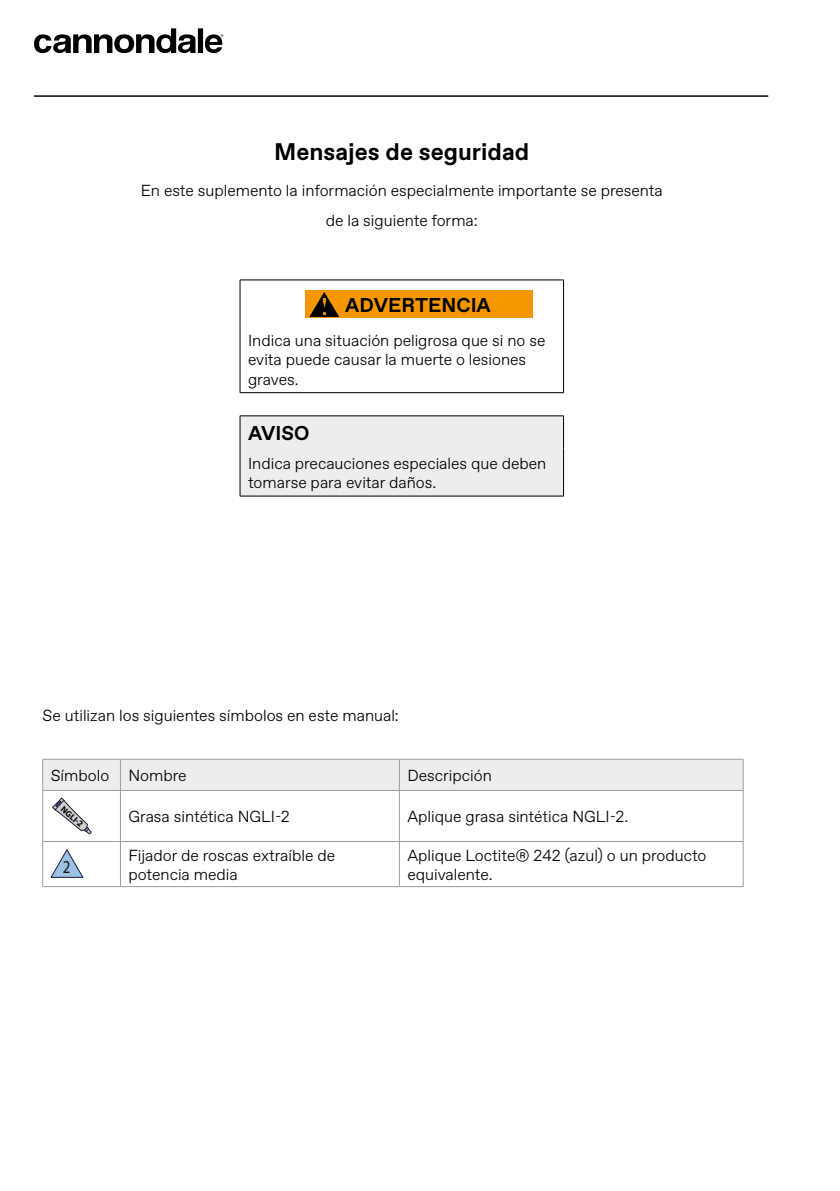
<style>
.page{position:relative;width:840px;height:1191px;background:#fff}
.page>*{position:absolute;margin:0;border:0;box-sizing:border-box;transform-origin:0 0}
.t1{font:700 24px "Favorit";color:#000}
.t2{font:700 20px "Favorit";color:#000}
.t3{font:18.4px "Myriad Pro";color:#181516;scale:.81 1}
.t4{font:300 16px/19.2px "Favorit";color:#000}
.t5{font:700 8.8px "Myriad Pro";color:#000}
</style>
<div class="page">
<div style="left:198px;top:28px;width:5px;height:25px;background:#000"></div>
<svg style="left:34px;top:28px;width:161px;height:25px"></svg>
<svg style="left:205px;top:34px;width:18px;height:19px"></svg>
<hr style="left:34px;top:96px;width:733px;height:1px;background:#000">
<hr style="left:240px;top:279px;width:323px;height:1px;background:#000">
<hr style="left:239px;top:280px;width:1px;height:46px;background:#000">
<hr style="left:563px;top:280px;width:1px;height:46px;background:#000">
<hr style="left:239px;top:326px;width:1px;height:66px;background:#000">
<hr style="left:563px;top:326px;width:1px;height:66px;background:#000">
<hr style="left:240px;top:392px;width:323px;height:1px;background:#000">
<div style="left:240px;top:416px;width:323px;height:80px;background:#ededed"></div>
<hr style="left:240px;top:415px;width:323px;height:1px;background:#000">
<hr style="left:239px;top:416px;width:1px;height:32px;background:#000">
<hr style="left:563px;top:416px;width:1px;height:32px;background:#000">
<hr style="left:239px;top:448px;width:1px;height:48px;background:#000">
<hr style="left:563px;top:448px;width:1px;height:48px;background:#000">
<hr style="left:240px;top:496px;width:323px;height:1px;background:#000">
<div style="left:43px;top:760px;width:699px;height:30px;background:#ededed"></div>
<hr style="left:43px;top:759px;width:77px;height:1px;background:#9d9d9c">
<hr style="left:42px;top:759px;width:1px;height:31px;background:#9d9d9c">
<hr style="left:120px;top:759px;width:279px;height:1px;background:#9d9d9c">
<hr style="left:120px;top:759px;width:1px;height:31px;background:#9d9d9c">
<hr style="left:399px;top:759px;width:344px;height:1px;background:#9d9d9c">
<hr style="left:399px;top:759px;width:1px;height:31px;background:#9d9d9c">
<hr style="left:742px;top:759px;width:1px;height:31px;background:#9d9d9c">
<hr style="left:43px;top:790px;width:77px;height:1px;background:#9d9d9c">
<hr style="left:42px;top:790px;width:1px;height:51px;background:#9d9d9c">
<hr style="left:120px;top:790px;width:279px;height:1px;background:#9d9d9c">
<hr style="left:120px;top:790px;width:1px;height:51px;background:#9d9d9c">
<hr style="left:399px;top:790px;width:344px;height:1px;background:#9d9d9c">
<hr style="left:399px;top:790px;width:1px;height:51px;background:#9d9d9c">
<hr style="left:742px;top:790px;width:1px;height:51px;background:#9d9d9c">
<hr style="left:43px;top:841px;width:77px;height:1px;background:#9d9d9c">
<hr style="left:42px;top:841px;width:1px;height:45px;background:#9d9d9c">
<hr style="left:120px;top:841px;width:279px;height:1px;background:#9d9d9c">
<hr style="left:120px;top:841px;width:1px;height:45px;background:#9d9d9c">
<hr style="left:399px;top:841px;width:344px;height:1px;background:#9d9d9c">
<hr style="left:399px;top:841px;width:1px;height:45px;background:#9d9d9c">
<hr style="left:742px;top:841px;width:1px;height:45px;background:#9d9d9c">
<hr style="left:43px;top:886px;width:77px;height:1px;background:#9d9d9c">
<hr style="left:120px;top:886px;width:279px;height:1px;background:#9d9d9c">
<hr style="left:399px;top:886px;width:344px;height:1px;background:#9d9d9c">
<svg style="left:52px;top:797px;width:39px;height:37px"></svg>
<svg style="left:51px;top:849px;width:32px;height:28px"></svg>
<div style="left:305px;top:290px;width:227px;height:28px;background:#f49600"></div>
<svg style="left:310px;top:293px;width:28px;height:23px"></svg>
<h1 class="t1" style="left:274px;top:135px;width:256px">Mensajes de seguridad</h1>
<p class="t4" style="left:141px;top:174px;width:523px;line-height:30.6px;text-align:center">En este suplemento la información especialmente importante se presenta de la siguiente forma:</p>
<p class="t2" style="left:345px;top:292px;width:147px">ADVERTENCIA</p>
<p class="t4" style="left:248px;top:330px;width:299px">Indica una situación peligrosa que si no se evita puede causar la muerte o lesiones graves.</p>
<p class="t2" style="left:248px;top:419px;width:63px">AVISO</p>
<p class="t4" style="left:248px;top:453px;width:300px">Indica precauciones especiales que deben tomarse para evitar daños.</p>
<p class="t4" style="left:43px;top:705px;width:357px">Se utilizan los siguientes símbolos en este manual:</p>
<p class="t4" style="left:51px;top:765px;width:137px">Símbolo Nombre</p>
<p class="t4" style="left:407px;top:765px;width:86px">Descripción</p>
<p class="t5" style="left:66px;top:803px;width:28px;rotate:41deg">NGLI-2</p>
<p class="t4" style="left:128px;top:806px;width:163px">Grasa sintética NGLI-2</p>
<p class="t4" style="left:407px;top:806px;width:222px">Aplique grasa sintética NGLI-2.</p>
<p class="t3" style="left:63px;top:855px;width:11px">2</p>
<p class="t4" style="left:128px;top:845px;width:208px">Fijador de roscas extraíble de potencia media</p>
<p class="t4" style="left:407px;top:845px;width:300px">Aplique Loctite® 242 (azul) o un producto equivalente.</p>
</div>
